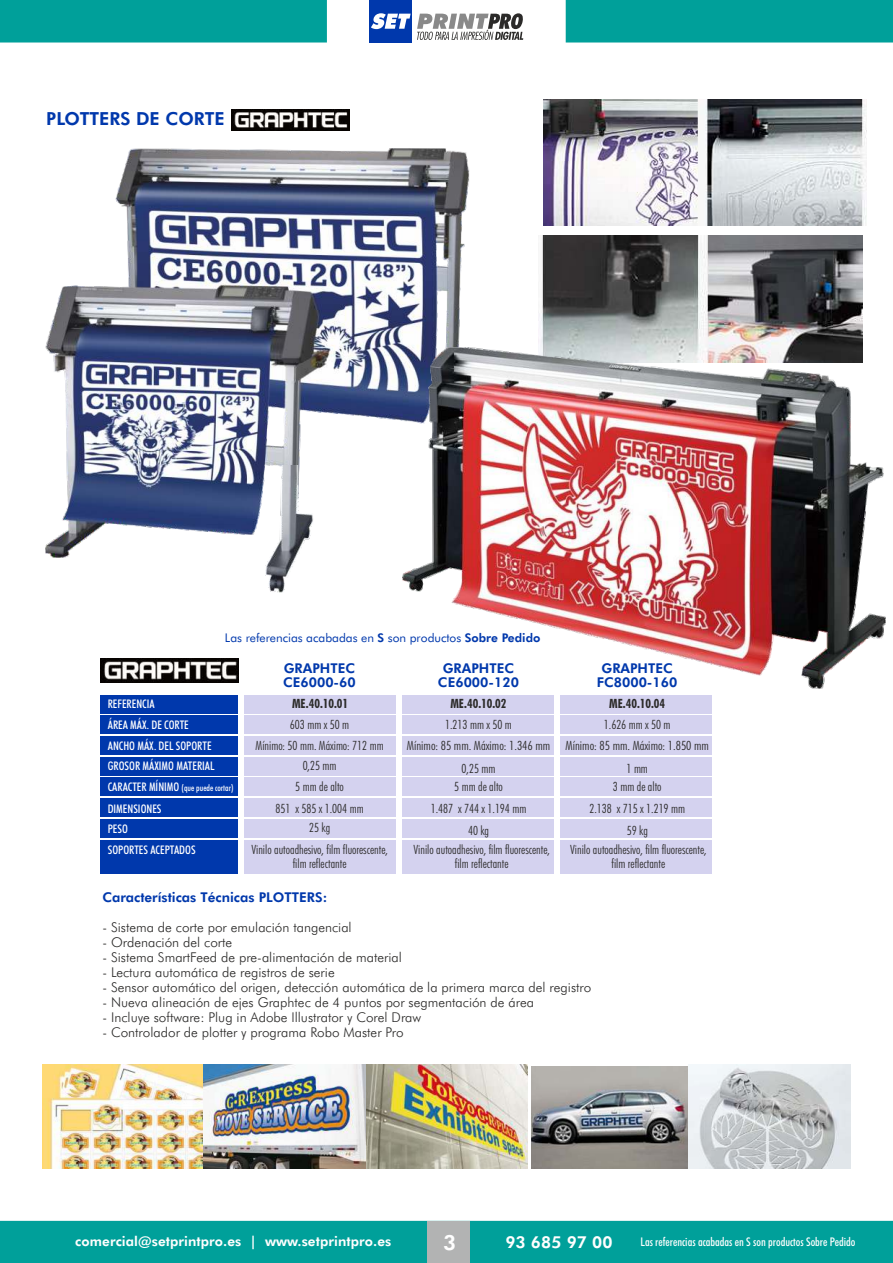
<style>
.page{position:relative;width:893px;height:1263px;background:#fff}
.page>*{position:absolute;margin:0;border:0;box-sizing:border-box;transform-origin:0 0}
.t1{font:800 21px "Futura BT";color:#fefefe}
.t2{font:800 18px "Futura BT";color:#0038ac}
.t3{font:800 16.5px "Futura BT";letter-spacing:.005em;color:#fefefe}
.t4{font:300 13.5px "Futura BT";color:#2b2a29}
.t5{font:800 13.5px/14.1px "Futura BT";color:#0038ac;text-align:center}
.t6{font:800 13.5px "Futura BT";letter-spacing:.01em;color:#fefefe}
.t7{font:300 condensed 12.75px/14.4px "Futura BT";color:#2b2a29;text-align:center}
.t8{font:700 condensed 12.75px "Futura BT";color:#2b2a29}
.t9{font:12px "Futura BT";color:#0038ac}
.t10{font:500 condensed 12px "Futura BT";color:#fefefe}
.t11{font:500 condensed 11.85px "Futura BT";color:#fff}
.t12{font:500 condensed 9px "Futura BT";color:#fff}
.s1{font-weight:800}
.s2{font-size:11.85px}
</style>
<div class="page">
<img style="left:231px;top:109px;width:118px;height:21px">
<img style="left:42px;top:1064px;width:485px;height:104px">
<img style="left:689px;top:1064px;width:161px;height:104px">
<img style="left:543px;top:99px;width:323px;height:127px">
<img style="left:539px;top:235px;width:323px;height:113px">
<img style="left:531px;top:1067px;width:157px;height:101px">
<img style="left:45px;top:149px;width:426px;height:408px">
<img style="left:266px;top:465px;width:48px;height:127px">
<img style="left:403px;top:348px;width:482px;height:340px">
<div style="left:244px;top:819px;width:152px;height:19px;background:#d4d2ef"></div>
<div style="left:402px;top:819px;width:152px;height:19px;background:#d4d2ef"></div>
<div style="left:560px;top:819px;width:152px;height:19px;background:#d4d2ef"></div>
<div style="left:100px;top:715px;width:138px;height:19px;background:#0038ac"></div>
<div style="left:244px;top:715px;width:152px;height:19px;background:#d4d2ef"></div>
<div style="left:402px;top:715px;width:152px;height:19px;background:#d4d2ef"></div>
<div style="left:560px;top:715px;width:152px;height:19px;background:#d4d2ef"></div>
<div style="left:100px;top:736px;width:138px;height:19px;background:#0038ac"></div>
<div style="left:244px;top:736px;width:152px;height:19px;background:#d4d2ef"></div>
<div style="left:402px;top:736px;width:152px;height:19px;background:#d4d2ef"></div>
<div style="left:560px;top:736px;width:152px;height:19px;background:#d4d2ef"></div>
<div style="left:100px;top:757px;width:138px;height:19px;background:#0038ac"></div>
<div style="left:100px;top:777px;width:138px;height:19px;background:#0038ac"></div>
<div style="left:244px;top:757px;width:152px;height:19px;background:#d4d2ef"></div>
<div style="left:402px;top:757px;width:152px;height:19px;background:#d4d2ef"></div>
<div style="left:560px;top:757px;width:152px;height:19px;background:#d4d2ef"></div>
<div style="left:244px;top:777px;width:152px;height:19px;background:#d4d2ef"></div>
<div style="left:402px;top:777px;width:152px;height:19px;background:#d4d2ef"></div>
<div style="left:560px;top:777px;width:152px;height:19px;background:#d4d2ef"></div>
<div style="left:100px;top:840px;width:138px;height:33px;background:#0038ac"></div>
<div style="left:244px;top:840px;width:152px;height:33px;background:#d4d2ef"></div>
<div style="left:402px;top:840px;width:152px;height:33px;background:#d4d2ef"></div>
<div style="left:560px;top:840px;width:152px;height:33px;background:#d4d2ef"></div>
<div style="left:100px;top:798px;width:138px;height:19px;background:#0038ac"></div>
<div style="left:244px;top:798px;width:152px;height:19px;background:#d4d2ef"></div>
<div style="left:402px;top:798px;width:152px;height:19px;background:#d4d2ef"></div>
<div style="left:560px;top:798px;width:152px;height:19px;background:#d4d2ef"></div>
<div style="left:100px;top:819px;width:138px;height:19px;background:#0038ac"></div>
<div style="left:100px;top:695px;width:138px;height:19px;background:#0038ac"></div>
<div style="left:244px;top:695px;width:152px;height:19px;background:#d4d2ef"></div>
<div style="left:402px;top:695px;width:152px;height:19px;background:#d4d2ef"></div>
<div style="left:560px;top:695px;width:152px;height:19px;background:#d4d2ef"></div>
<img style="left:101px;top:658px;width:138px;height:25px">
<div style="left:0;top:1221px;width:893px;height:42px;background:#00a09a"></div>
<div style="left:427px;top:1221px;width:43px;height:42px;background:#b2b3b3"></div>
<svg style="left:0;top:0;width:893px;height:43px"></svg>
<h2 class="t2" style="left:46px;top:112px;width:180px">PLOTTERS DE CORTE</h2>
<p class="t9" style="left:225px;top:633px;width:317px">Las referencias acabadas en <span class="s1">S</span> son productos <span class="s1">Sobre Pedido</span></p>
<p class="t5" style="left:283px;top:662px;width:74px;text-align:left">GRAPHTEC<br>CE6000-60</p>
<p class="t11" style="left:108px;top:699px;width:48px">REFERENCIA</p>
<p class="t8" style="left:292px;top:698px;width:58px">ME.40.10.01</p>
<p class="t11" style="left:108px;top:720px;width:83px">ÁREA MÁX. DE CORTE</p>
<p class="t7" style="left:290px;top:718px;width:61px">603 mm x 50 m</p>
<p class="t11" style="left:108px;top:741px;width:105px">ANCHO MÁX. DEL SOPORTE</p>
<p class="t7" style="left:256px;top:739px;width:130px">Mínimo: 50 mm. Máximo: 712 mm</p>
<p class="t11" style="left:108px;top:761px;width:108px">GROSOR MÁXIMO MATERIAL</p>
<p class="t12" style="left:108px;top:784px;width:127px"><span class="s2">CARACTER MÍNIMO</span> (que puede cortar)</p>
<p class="t7" style="left:295px;top:757px;width:50px;line-height:20.9px">0,25 mm<br>5 mm de alto</p>
<p class="t11" style="left:108px;top:803px;width:55px">DIMENSIONES</p>
<p class="t7" style="left:275px;top:802px;width:90px">851 x 585 x 1.004 mm</p>
<p class="t11" style="left:108px;top:824px;width:22px">PESO</p>
<p class="t7" style="left:309px;top:822px;width:23px">25 kg</p>
<p class="t11" style="left:108px;top:845px;width:89px">SOPORTES ACEPTADOS</p>
<p class="t7" style="left:251px;top:844px;width:138px">Vinilo autoadhesivo, film fluorescente, film reflectante</p>
<p class="t5" style="left:438px;top:662px;width:82px">GRAPHTEC<br>CE6000-120</p>
<p class="t5" style="left:597px;top:662px;width:82px">GRAPHTEC<br>FC8000-160</p>
<p class="t8" style="left:450px;top:698px;width:58px">ME.40.10.02</p>
<p class="t8" style="left:609px;top:698px;width:58px">ME.40.10.04</p>
<p class="t7" style="left:407px;top:715px;width:303px;line-height:20.7px;text-align:left;text-indent:197px">1.626 mm x 50 m<br>Mínimo: 85 mm. Máximo: 1.346 mm Mínimo: 85 mm. Máximo: 1.850 mm</p>
<p class="t7" style="left:462px;top:762px;width:35px">0,25 mm</p>
<p class="t7" style="left:626px;top:762px;width:23px">1 mm</p>
<p class="t7" style="left:454px;top:781px;width:50px">5 mm de alto</p>
<p class="t7" style="left:613px;top:781px;width:50px">3 mm de alto</p>
<p class="t7" style="left:431px;top:802px;width:97px">1.487 x 744 x 1.194 mm</p>
<p class="t7" style="left:589px;top:802px;width:97px">2.138 x 715 x 1.219 mm</p>
<p class="t7" style="left:468px;top:824px;width:23px">40 kg</p>
<p class="t7" style="left:627px;top:824px;width:23px">59 kg</p>
<p class="t7" style="left:445px;top:718px;width:68px">1.213 mm x 50 m</p>
<p class="t7" style="left:413px;top:844px;width:138px">Vinilo autoadhesivo, film fluorescente, film reflectante</p>
<p class="t7" style="left:570px;top:844px;width:138px">Vinilo autoadhesivo, film fluorescente, film reflectante</p>
<p class="t5" style="left:103px;top:892px;width:226px">Características Técnicas PLOTTERS:</p>
<p class="t4" style="left:103px;top:922px;width:251px">- Sistema de corte por emulación tangencial</p>
<p class="t4" style="left:103px;top:937px;width:131px">- Ordenación del corte</p>
<p class="t4" style="left:103px;top:952px;width:301px">- Sistema SmartFeed de pre-alimentación de material</p>
<p class="t4" style="left:103px;top:967px;width:234px">- Lectura automática de registros de serie</p>
<p class="t4" style="left:103px;top:982px;width:490px">- Sensor automático del origen, detección automática de la primera marca del registro</p>
<p class="t4" style="left:103px;top:997px;width:433px">- Nueva alineación de ejes Graphtec de 4 puntos por segmentación de área</p>
<p class="t4" style="left:103px;top:1012px;width:320px">- Incluye software: Plug in Adobe Illustrator y Corel Draw</p>
<p class="t4" style="left:103px;top:1027px;width:302px">- Controlador de plotter y programa Robo Master Pro</p>
<p class="t6" style="left:75px;top:1235px;width:318px">comercial@setprintpro.es | www.setprintpro.es</p>
<h1 class="t1" style="left:443px;top:1233px;width:14px">3</h1>
<p class="t3" style="left:505px;top:1235px;width:109px">93 685 97 00</p>
<p class="t10" style="left:640px;top:1236px;width:216px">Las referencias acabadas en S son productos Sobre Pedido</p>
</div>
